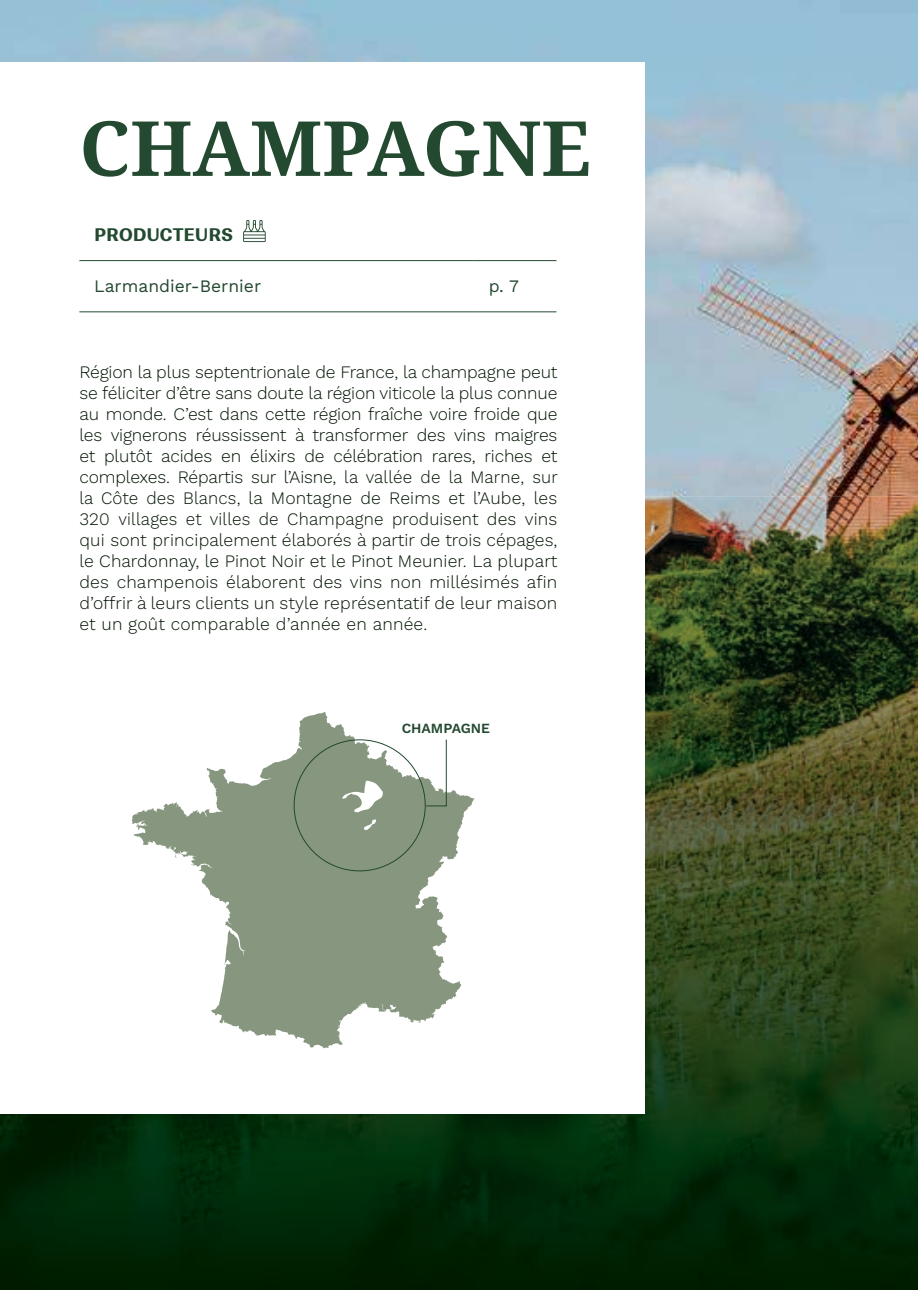
<style>
.page{position:relative;width:918px;height:1290px;background:#fff}
.page>*{position:absolute;margin:0;border:0;box-sizing:border-box;transform-origin:0 0}
.t1{font:700 76.12px "Noto Serif";color:#234930}
.t2{font:300 17.5px/21px "Work Sans";letter-spacing:.01em;color:#001300;text-align:justify}
.t3{font:17.5px "Work Sans";color:#234930}
.t4{font:700 17.5px "Ranade";color:#234930}
.t5{font:600 14px "Work Sans";color:#234930}
</style>
<div class="page">
<img style="left:0;top:0;width:918px;height:496px">
<img style="left:0;top:496px;width:918px;height:794px">
<div style="left:0;top:62px;width:645px;height:1051px;background:#fff"></div>
<hr style="left:79px;top:260px;width:395px;height:1px;background:#234930">
<hr style="left:474px;top:260px;width:82px;height:1px;background:#234930">
<hr style="left:79px;top:311px;width:395px;height:1px;background:#234930">
<hr style="left:474px;top:311px;width:82px;height:1px;background:#234930">
<svg style="left:243px;top:220px;width:23px;height:22px"></svg>
<svg style="left:132px;top:712px;width:343px;height:336px;fill:#87967e"></svg>
<svg style="left:425px;top:739px;width:22px;height:68px"></svg>
<h1 class="t1" style="left:79px;top:95px;width:513px">CHAMPAGNE</h1>
<p class="t4" style="left:94px;top:223px;width:141px">PRODUCTEURS</p>
<p class="t3" style="left:94px;top:273px;width:168px">Larmandier-Bernier</p>
<p class="t3" style="left:489px;top:273px;width:32px">p. 7</p>
<p class="t2" style="left:79px;top:361px;width:480px">Région la plus septentrionale de France, la champagne peut se féliciter d’être sans doute la région viticole la plus connue au monde. C’est dans cette région fraîche voire froide que les vignerons réussissent à transformer des vins maigres et plutôt acides en élixirs de célébration rares, riches et complexes. Répartis sur l’Aisne, la vallée de la Marne, sur la Côte des Blancs, la Montagne de Reims et l’Aube, les 320 villages et villes de Champagne produisent des vins qui sont principalement élaborés à partir de trois cépages, le Chardonnay, le Pinot Noir et le Pinot Meunier. La plupart des champenois élaborent des vins non millésimés afin d’offrir à leurs clients un style représentatif de leur maison et un goût comparable d’année en année.</p>
<p class="t5" style="left:402px;top:718px;width:90px">CHAMPAGNE</p>
</div>
